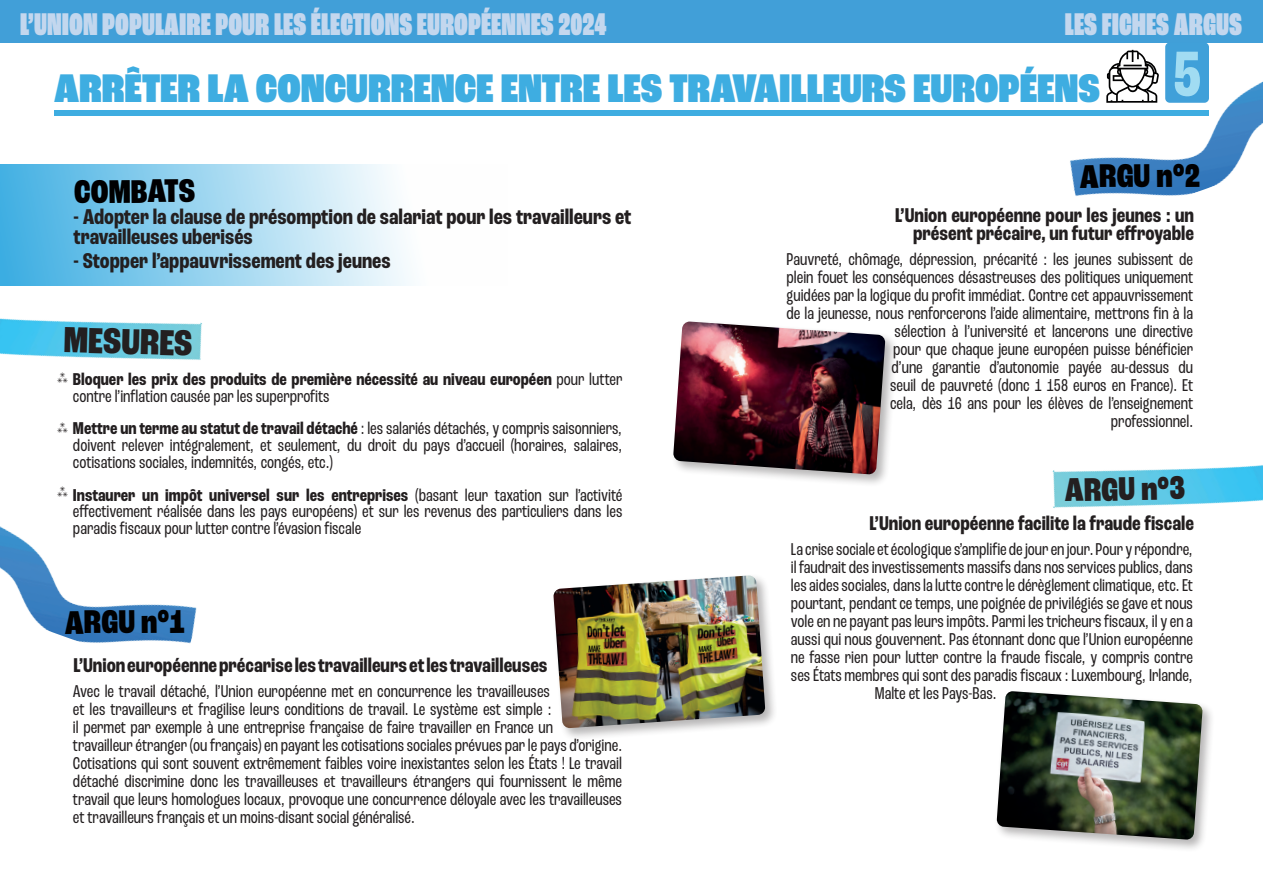
<style>
.page{position:relative;width:1263px;height:893px;background:#fff}
.page>*{position:absolute;margin:0;border:0;box-sizing:border-box;transform-origin:0 0}
.t1{font:700 condensed 67.05px "Roc Grotesk";color:#a1dcf2}
.t2{font:900 condensed 42px "Roc Grotesk";color:#3eade1}
.t3{font:800 condensed 38.1px "Roc Grotesk";color:#231f20}
.t4{font:800 condensed 34.5px "Roc Grotesk";letter-spacing:-.01em;color:#000001}
.t5{font:800 condensed 34.5px "Roc Grotesk";color:#231f20}
.t6{font:900 extra-condensed 33px "Roc Grotesk";color:#c3d7ee}
.t7{font:700 condensed 22.5px/19.5px "Roc Grotesk";color:#231f20}
.t8{font:700 condensed 21px/18px "Roc Grotesk";color:#231f20;text-align:right}
.t9{font:condensed 18px/18px "Roc Grotesk";color:#231f20;text-align:justify}
.t10{font:700 condensed 18px/16.5px "Roc Grotesk";color:#231f20}
.t11{font:18px "Inter Thin BETA";color:#231f20}
.s1{font-family:"Inter Thin BETA";font-weight:400;font-stretch:normal}
.s2{font-weight:400}
.s3{font-family:"Inter Thin BETA";font-stretch:normal}
.s4{font-weight:700}
</style>
<div class="page">
<div style="left:0;top:0;width:1263px;height:43px;background:#419fd8"></div>
<div style="left:54px;top:110px;width:1155px;height:6px;background:#3eade1"></div>
<img style="left:1052px;top:465px;width:211px;height:43px">
<img style="left:1070px;top:44px;width:193px;height:152px">
<img style="left:0;top:318px;width:202px;height:326px">
<div style="left:0;top:164px;width:508px;height:122px;background:linear-gradient(to right,#44b1e3,#fff)"></div>
<svg style="left:1106px;top:50px;width:53px;height:53px"></svg>
<div style="left:671px;top:319px;width:227px;height:169px;background:#231f20;opacity:.33"></div>
<img style="left:673px;top:322px;width:212px;height:153px">
<div style="left:551px;top:573px;width:227px;height:169px;background:#231f20;opacity:.33"></div>
<img style="left:553px;top:575px;width:212px;height:153px">
<div style="left:994px;top:688px;width:221px;height:165px;background:#231f20;opacity:.33"></div>
<img style="left:996px;top:691px;width:207px;height:149px">
<div style="left:1165px;top:42px;width:44px;height:61px;background:#40a0d9;border-radius:5px"></div>
<h3 class="t6" style="left:20px;top:4px;width:588px">L’UNION POPULAIRE POUR LES ÉLECTIONS EUROPÉENNES 2024</h3>
<h3 class="t6" style="left:1065px;top:4px;width:179px">LES FICHES ARGUS</h3>
<h2 class="t2" style="left:54px;top:63px;width:1047px">ARRÊTER LA CONCURRENCE ENTRE LES TRAVAILLEURS EUROPÉENS</h2>
<h1 class="t1" style="left:1173px;top:34px;width:30px">5</h1>
<h3 class="t4" style="left:74px;top:170px;width:123px">COMBATS</h3>
<p class="t7" style="left:74px;top:208px;width:559px">- Adopter la clause de présomption de salariat pour les travailleurs et travailleuses uberisés</p>
<p class="t7" style="left:74px;top:251px;width:319px">- Stopper l’appauvrissement des jeunes</p>
<h3 class="t3" style="left:65px;top:316px;width:130px;rotate:2deg">MESURES</h3>
<p class="t10" style="left:73px;top:371px;width:551px;text-indent:-16px"><span class="s1">⁂</span> Bloquer les prix des produits de première nécessité au niveau européen <span class="s2">pour lutter contre l’inflation causée par les superprofits</span></p>
<p class="t9" style="left:73px;top:420px;width:551px;line-height:16.5px;text-indent:-16px"><span class="s3">⁂</span> <span class="s4">Mettre un terme au statut de travail détaché</span> : les salariés détachés, y compris saisonniers, doivent relever intégralement, et seulement, du droit du pays d’accueil (horaires, salaires, cotisations sociales, indemnités, congés, etc.)</p>
<p class="t9" style="left:73px;top:486px;width:551px;line-height:16.5px"><span class="s4">Instaurer un impôt universel sur les entreprises</span> (basant leur taxation sur l’activité effectivement réalisée dans les pays européens) et sur les revenus des particuliers dans les paradis fiscaux pour lutter contre l’évasion fiscale</p>
<p class="t11" style="left:57px;top:479px;width:14px">⁂</p>
<h3 class="t4" style="left:65px;top:601px;width:122px">ARGU n°1</h3>
<p class="t8" style="left:74px;top:656px;width:476px">L’Union européenne précarise les travailleurs et les travailleuses</p>
<p class="t9" style="left:73px;top:682px;width:551px;text-align:left">Avec le travail détaché, l’Union européenne met en concurrence les travailleuses<br>et les travailleurs et fragilise leurs conditions de travail. Le système est simple :<br>il permet par exemple à une entreprise française de faire travailler en France un<br>travailleur étranger (ou français) en payant les cotisations sociales prévues par le pays d’origine.<br>Cotisations qui sont souvent extrêmement faibles voire inexistantes selon les États ! Le travail détaché discrimine donc les travailleuses et travailleurs étrangers qui fournissent le même travail que leurs homologues locaux, provoque une concurrence déloyale avec les travailleuses et travailleurs français et un moins-disant social généralisé.</p>
<h3 class="t4" style="left:1080px;top:155px;width:122px">ARGU n°2</h3>
<p class="t8" style="left:895px;top:206px;width:300px">L’Union européenne pour les jeunes : un présent précaire, un futur effroyable</p>
<p class="t9" style="left:786px;top:250px;width:408px;text-align:right">Pauvreté, chômage, dépression, précarité : les jeunes subissent de plein fouet les conséquences désastreuses des politiques uniquement guidées par la logique du profit immédiat. Contre cet appauvrissement de la jeunesse, nous renforcerons l’aide alimentaire, mettrons fin à la sélection à l’université et lancerons une directive<br>pour que chaque jeune européen puisse bénéficier<br>d’une garantie d’autonomie payée au-dessus du<br>seuil de pauvreté (donc 1 158 euros en France). Et<br>cela, dès 16 ans pour les élèves de l’enseignement<br>professionnel.</p>
<h3 class="t5" style="left:1064px;top:469px;width:122px;rotate:-1deg">ARGU n°3</h3>
<p class="t8" style="left:869px;top:515px;width:326px">L’Union européenne facilite la fraude fiscale</p>
<p class="t9" style="left:791px;top:540px;width:404px">La crise sociale et écologique s’amplifie de jour en jour. Pour y répondre,</p>
<p class="t9" style="left:791px;top:558px;width:403px">il faudrait des investissements massifs dans nos services publics, dans</p>
<p class="t9" style="left:791px;top:576px;width:404px">les aides sociales, dans la lutte contre le dérèglement climatique, etc. Et</p>
<p class="t9" style="left:791px;top:594px;width:404px">pourtant, pendant ce temps, une poignée de privilégiés se gave et nous</p>
<p class="t9" style="left:791px;top:612px;width:403px">vole en ne payant pas leurs impôts. Parmi les tricheurs fiscaux, il y en a</p>
<p class="t9" style="left:791px;top:630px;width:403px">aussi qui nous gouvernent. Pas étonnant donc que l’Union européenne</p>
<p class="t9" style="left:791px;top:648px;width:404px">ne fasse rien pour lutter contre la fraude fiscale, y compris contre</p>
<p class="t9" style="left:791px;top:666px;width:403px">ses États membres qui sont des paradis fiscaux : Luxembourg, Irlande,</p>
<p class="t9" style="left:875px;top:684px;width:123px">Malte et les Pays-Bas.</p>
</div>
